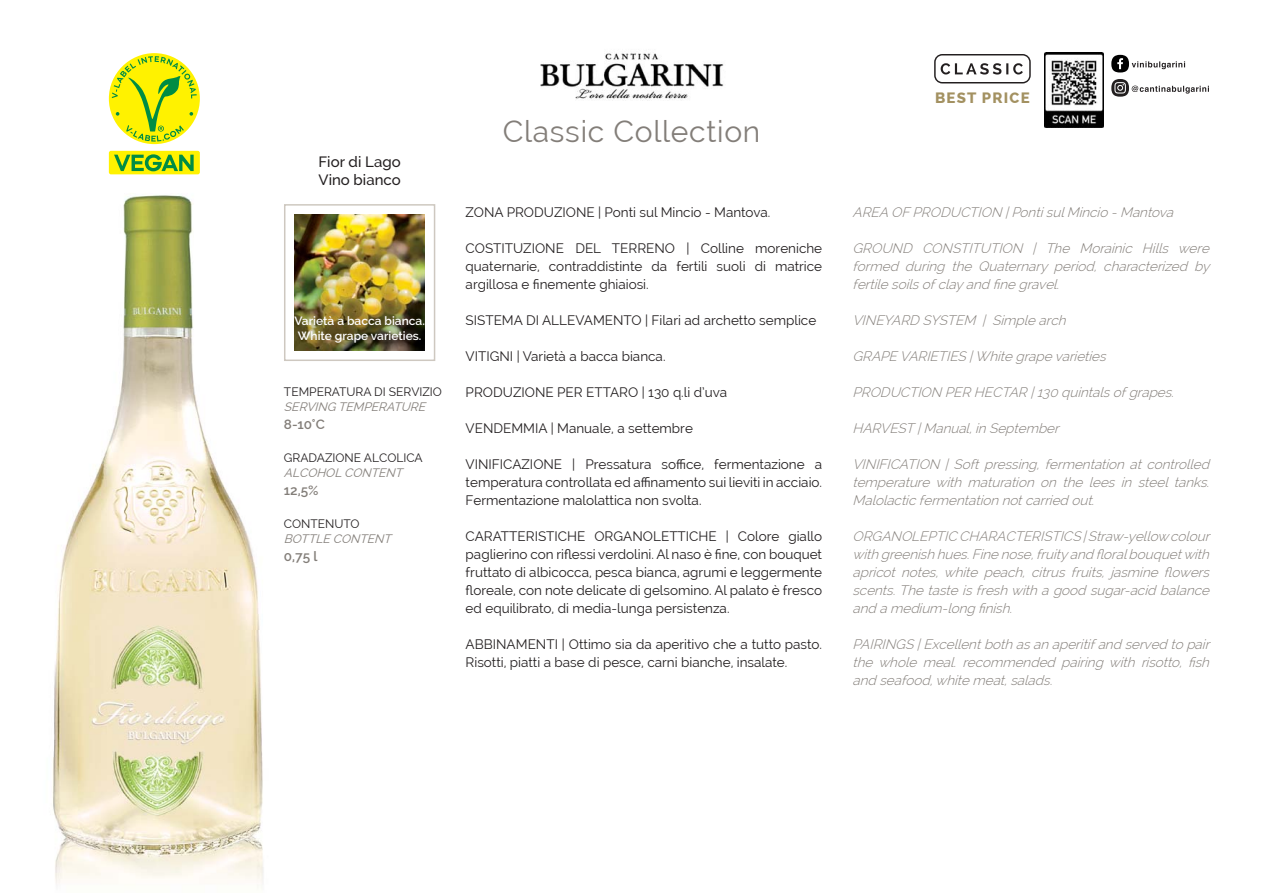
<style>
.page{position:relative;width:1263px;height:893px;background:#fff}
.page>*{position:absolute;margin:0;border:0;box-sizing:border-box;transform-origin:0 0}
.t1{font:30px "Raleway";letter-spacing:.025em;color:#837e79}
.t2{font:500 15px/18px "Raleway";color:#231f20}
.t3{font:800 15px "Raleway";letter-spacing:.08em;color:#a39161}
.t4{font:italic 300 13.5px/18px "Raleway";color:#837e79;text-align:justify}
.t5{font:13.5px/18px "Raleway";color:#231f20;text-align:justify}
.t6{font:600 13.5px "Raleway";color:#837e79}
.t7{font:12px "Raleway";color:#231f20}
.t8{font:italic 12px "Raleway";color:#837e79}
.t9{font:600 12px/15px "Raleway";color:#fff}
</style>
<div class="page">
<img style="left:52px;top:52px;width:1157px;height:834px">
<div style="left:284px;top:204px;width:151px;height:157px;border:2px solid #cec8c0"></div>
<img style="left:294px;top:214px;width:131px;height:137px">
<svg style="left:934px;top:54px;width:97px;height:29px"></svg>
<div style="left:1111px;top:55px;width:18px;height:18px;background:#000;border-radius:50%"></div>
<svg style="left:1117px;top:58px;width:6px;height:11px"></svg>
<svg style="left:1132px;top:61px;width:53px;height:8px"></svg>
<div style="left:1111px;top:79px;width:18px;height:18px;background:#231f20;border-radius:50%"></div>
<svg style="left:1114px;top:82px;width:12px;height:12px"></svg>
<svg style="left:1132px;top:86px;width:77px;height:8px"></svg>
<img style="left:1044px;top:53px;width:60px;height:74px">
<div style="left:109px;top:53px;width:91px;height:91px;background:#fff200;border-radius:50%"></div>
<svg style="left:112px;top:56px;width:85px;height:86px"></svg>
<div style="left:109px;top:151px;width:91px;height:23px;background:#fff200;border-radius:2px"></div>
<svg style="left:114px;top:154px;width:80px;height:17px"></svg>
<p class="t2" style="left:319px;top:152px;width:84px">Fior di Lago<br>Vino bianco</p>
<p class="t9" style="left:294px;top:313px;width:132px">Varietà a bacca bianca.<br>White grape varieties.</p>
<p class="t7" style="left:284px;top:385px;width:160px">TEMPERATURA DI SERVIZIO</p>
<p class="t8" style="left:284px;top:400px;width:146px">SERVING TEMPERATURE</p>
<p class="t6" style="left:284px;top:417px;width:42px">8-10°C</p>
<p class="t7" style="left:284px;top:451px;width:140px">GRADAZIONE ALCOLICA</p>
<p class="t8" style="left:284px;top:466px;width:123px">ALCOHOLCONTENT</p>
<p class="t6" style="left:284px;top:483px;width:36px">12,5%</p>
<p class="t7" style="left:284px;top:517px;width:77px">CONTENUTO</p>
<p class="t8" style="left:284px;top:532px;width:112px">BOTTLE CONTENT</p>
<p class="t6" style="left:284px;top:549px;width:35px">0,75 l</p>
<h1 class="t1" style="left:503px;top:114px;width:259px">Classic Collection</h1>
<p class="t5" style="left:466px;top:203px;width:306px">ZONA PRODUZIONE | Ponti sul Mincio - Mantova.</p>
<p class="t5" style="left:466px;top:239px;width:358px">COSTITUZIONE DEL TERRENO | Colline moreniche quaternarie, contraddistinte da fertili suoli di matrice argillosa e finemente ghiaiosi.</p>
<p class="t5" style="left:466px;top:311px;width:352px">SISTEMA DI ALLEVAMENTO | Filari ad archetto semplice</p>
<p class="t5" style="left:466px;top:347px;width:201px">VITIGNI | Varietà a bacca bianca.</p>
<p class="t5" style="left:466px;top:383px;width:263px">PRODUZIONE PER ETTARO | 130 q.li d’uva</p>
<p class="t5" style="left:466px;top:419px;width:229px">VENDEMMIA | Manuale, a settembre</p>
<p class="t5" style="left:466px;top:455px;width:358px">VINIFICAZIONE | Pressatura soffice, fermentazione a temperatura controllata ed affinamento sui lieviti in acciaio.<br>Fermentazione malolattica non svolta.</p>
<p class="t5" style="left:466px;top:527px;width:358px">CARATTERISTICHE ORGANOLETTICHE | Colore giallo paglierino con riflessi verdolini. Al naso è fine, con bouquet fruttato di albicocca, pesca bianca, agrumi e leggermente floreale, con note delicate di gelsomino. Al palato è fresco ed equilibrato, di media-lunga persistenza.</p>
<p class="t5" style="left:466px;top:635px;width:358px">ABBINAMENTI | Ottimo sia da aperitivo che a tutto pasto.<br>Risotti, piatti a base di pesce, carni bianche, insalate.</p>
<p class="t3" style="left:935px;top:88px;width:96px">BEST PRICE</p>
<p class="t4" style="left:852px;top:203px;width:326px">AREA OFPRODUCTION |PontisulMincio -Mantova</p>
<p class="t4" style="left:852px;top:239px;width:363px">GROUND CONSTITUTION | The Morainic Hills were formed during the Quaternary period, characterized by fertile soilsofclayand fine gravel.</p>
<p class="t4" style="left:852px;top:311px;width:219px">VINEYARD SYSTEM | Simple arch</p>
<p class="t4" style="left:852px;top:347px;width:259px">GRAPE VARIETIES |White grape varieties</p>
<p class="t4" style="left:852px;top:383px;width:327px">PRODUCTION PER HECTAR |130 quintalsofgrapes.</p>
<p class="t4" style="left:852px;top:419px;width:212px">HARVEST|Manual,inSeptember</p>
<p class="t4" style="left:852px;top:455px;width:362px">VINIFICATION | Soft pressing, fermentation at controlled temperature with maturation on the lees in steel tanks.<br>Malolacticfermentationnotcarried out.</p>
<p class="t4" style="left:852px;top:527px;width:362px">ORGANOLEPTIC CHARACTERISTICS |Straw-yellow colour withgreenishhues.Fine nose,fruityand floralbouquetwith apricot notes, white peach, citrus fruits, jasmine flowers scents.The taste isfreshwithagood sugar-acid balance and amedium-long finish.</p>
<p class="t4" style="left:852px;top:635px;width:362px">PAIRINGS |Excellentbothasanaperitifand served to pair the whole meal. recommended pairing with risotto, fish and seafood,white meat,salads.</p>
</div>
